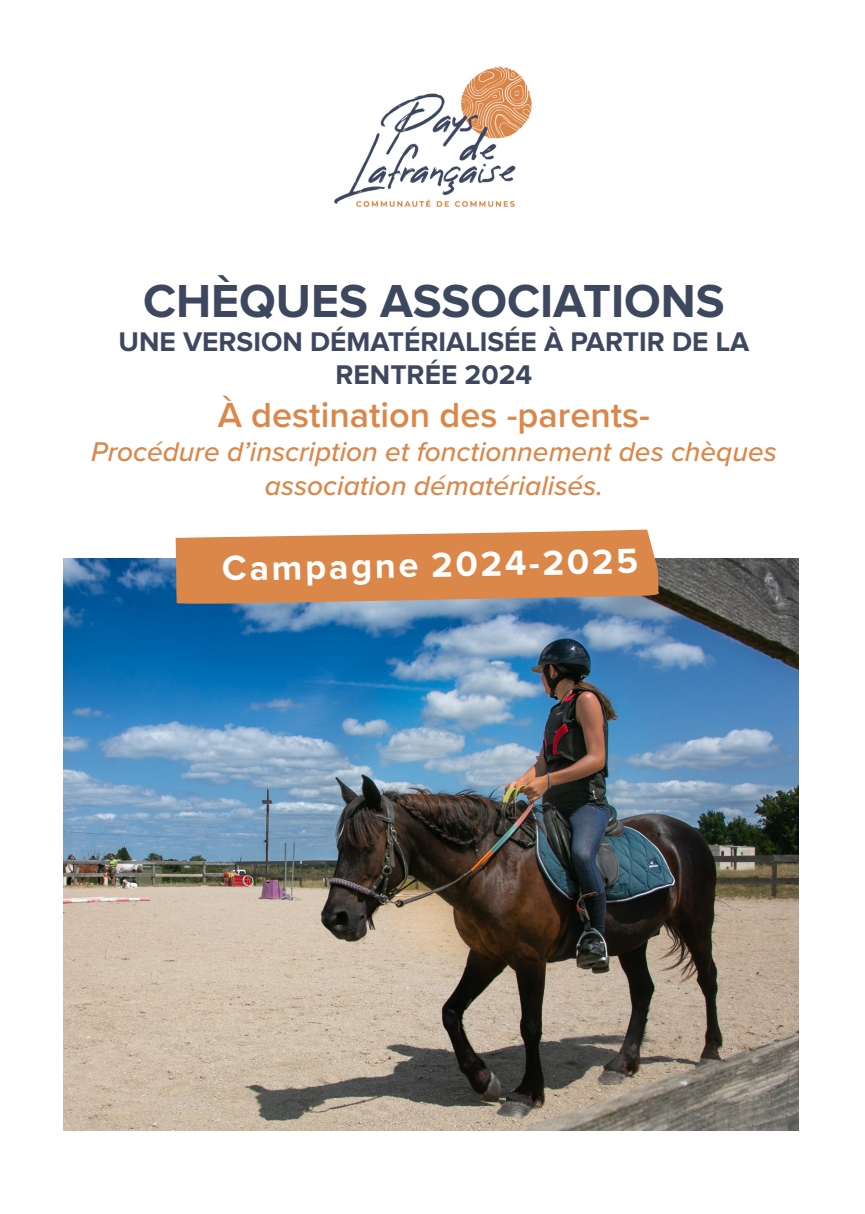
<style>
.page{position:relative;width:865px;height:1214px;background:#fff}
.page>*{position:absolute;margin:0;border:0;box-sizing:border-box;transform-origin:0 0}
.t1{font:700 48px "Proxima Nova";color:#3d485f}
.t2{font:600 36px "Proxima Nova";color:#db8749}
.t3{font:700 36px "Proxima Nova";color:#fff}
.t4{font:italic 500 28px/33.6px "Proxima Nova";color:#db8749;text-align:center}
.t5{font:700 28px/33.6px "Proxima Nova";color:#3d485f;text-align:center}
</style>
<div class="page">
<img style="left:64px;top:558px;width:734px;height:572px">
<svg style="left:176px;top:529px;width:487px;height:76px"></svg>
<img style="left:334px;top:66px;width:198px;height:141px">
<p class="t1" style="left:143px;top:279px;width:583px">CHÈQUES ASSOCIATIONS</p>
<p class="t5" style="left:119px;top:325px;width:632px">UNE VERSION DÉMATÉRIALISÉE À PARTIR DE LA<br>RENTRÉE 2024</p>
<p class="t2" style="left:218px;top:388px;width:434px">À destination des -parents-</p>
<p class="t4" style="left:91px;top:434px;width:687px">Procédure d’inscription et fonctionnement des chèques association dématérialisés.</p>
<p class="t3" style="left:222px;top:552px;width:417px;rotate:-1deg">Campagne 2024-2025</p>
</div>
